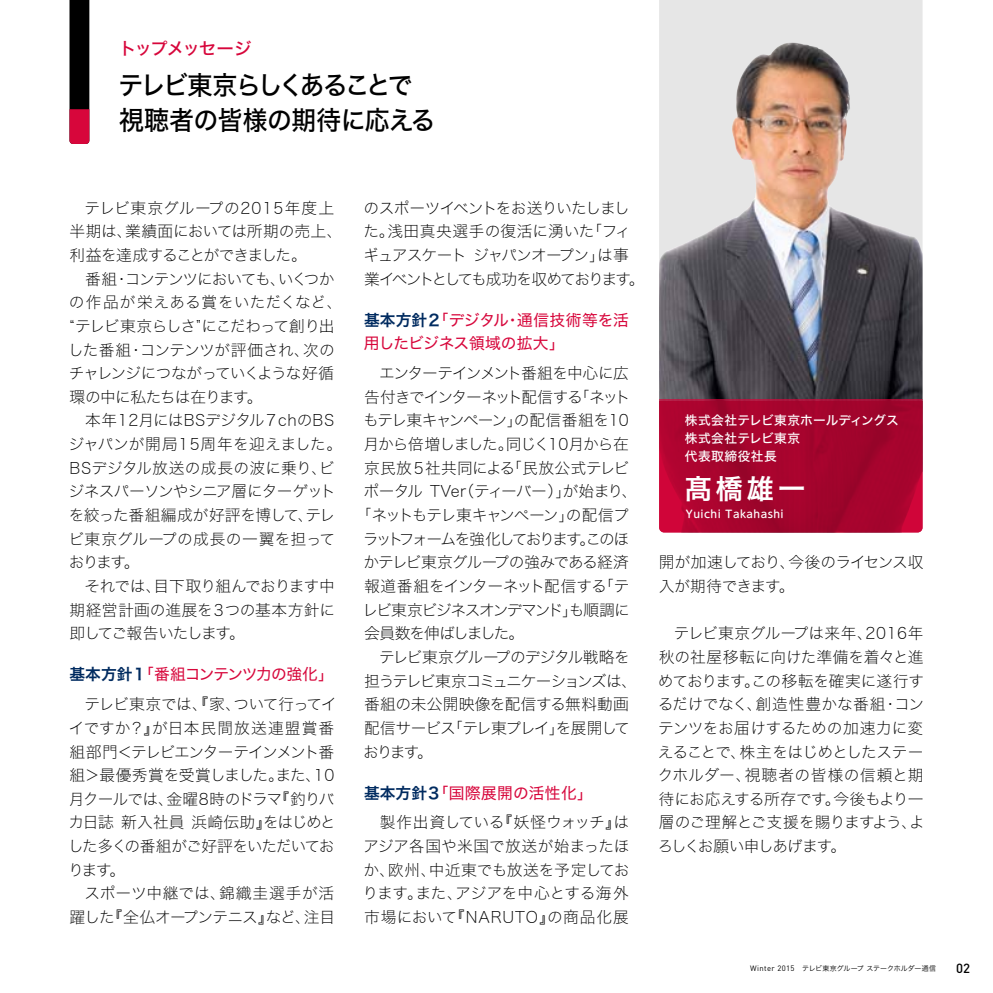
<style>
.page{position:relative;width:993px;height:993px;background:#fff}
.page>*{position:absolute;margin:0;border:0;box-sizing:border-box;transform-origin:0 0}
.t1{font:27.12px "Hiragino UD Sans F Std W6";color:#fff}
.t2{font:26.25px/35px "Hira Kaku Std W5";letter-spacing:-.04em;color:#000;scale:.95 1}
.t3{font:17.5px "Hira Kaku Std W5";letter-spacing:-.07em;color:#d7063b}
.t4{font:15.75px/23.6px "Hira Kaku Std W1";letter-spacing:-.045em;color:#000}
.t5{font:15.75px/23.6px "Hira Kaku Std W1";letter-spacing:-.005em;color:#000}
.t6{font:15.75px/23.6px "Hira Kaku Std W1";letter-spacing:-.01em;color:#000}
.t7{font:15.75px "Hira Kaku Std W1";letter-spacing:-.09em;color:#000}
.t8{font:15.75px/23.6px "Hira Kaku Std W1";letter-spacing:-.015em;color:#000;text-align:right}
.t9{font:15.75px/23.6px "Hira Kaku Std W4";letter-spacing:-.02em;color:#d7063b}
.t10{font:15.75px "Hira Kaku Std W1";letter-spacing:-.115em;color:#000}
.t11{font:15.75px "Hira Kaku Std W1";letter-spacing:-.065em;color:#000}
.t12{font:15.75px "Hira Kaku Std W1";letter-spacing:-.08em;color:#000}
.t13{font:15.75px "Hira Kaku Std W1";letter-spacing:-.12em;color:#000}
.t14{font:15.75px "Hira Kaku Std W4";letter-spacing:-.07em;color:#d7063b}
.t15{font:15.75px "Hira Kaku Std W1";letter-spacing:-.025em;color:#000}
.t16{font:15.75px "Hira Kaku Std W1";letter-spacing:-.075em;color:#000}
.t17{font:15.75px "Hira Kaku Std W1";letter-spacing:.01em;color:#000}
.t18{font:15.75px "Hira Kaku Std W4";letter-spacing:.025em;color:#d7063b}
.t19{font:15.75px "Hira Kaku Std W1";letter-spacing:-.07em;color:#000}
.t20{font:500 13.12px "DIN Pro";color:#000}
.t21{font:12.78px/18.2px "Hira Kaku Std W5";letter-spacing:.025em;color:#fff}
.t22{font:500 10.5px "UD Shin M Go Pro";letter-spacing:.045em;color:#fff}
.t23{font:7px "Hira Kaku Std W3";letter-spacing:-.005em;color:#000}
.s1{font-family:"Hira Kaku Std W6";color:#002b60}
.s2{font-family:"DIN Pro";font-size:7.7px}
</style>
<div class="page">
<div style="left:659px;top:0;width:263px;height:43px;background:#e6e6e6"></div>
<img style="left:659px;top:43px;width:263px;height:356px">
<svg style="left:659px;top:399px;width:263px;height:133px;background:#a7042e"></svg>
<svg style="left:69px;top:0;width:20px;height:144px;background:#380713"></svg>
<p class="t3" style="left:119px;top:35px;width:134px">トップメッセージ</p>
<h2 class="t2" style="left:118px;top:68px;width:335px">テレビ東京らしくあることで視聴者の皆様の期待に応える</h2>
<p class="t6" style="left:69px;top:195px;width:274px;text-indent:15px">テレビ東京グループの2015年度上半期は、業績面においては所期の売上、利益を達成することができました。</p>
<p class="t4" style="left:68px;top:266px;width:276px;text-indent:17px">番組・コンテンツにおいても、いくつかの作品が栄えある賞をいただくなど、“テレビ東京らしさ”にこだわって創り出した番組・コンテンツが評価され、次のチャレンジにつながっていくような好循環の中に私たちは在ります。</p>
<p class="t5" style="left:68px;top:408px;width:275px;text-indent:17px">本年12月にはBSデジタル７chのBSジャパンが開局15周年を迎えました。<br>BSデジタル放送の成長の波に乗り、ビジネスパーソンやシニア層にターゲットを絞った番組編成が好評を博して、テレビ東京グループの成長の一翼を担っております。</p>
<p class="t4" style="left:69px;top:573px;width:267px;text-align:justify;text-indent:15px">それでは、目下取り組んでおります中期経営計画の進展を３つの基本方針に即してご報告いたします。</p>
<p class="t14" style="left:69px;top:662px;width:266px"><span class="s1">基本方針１</span>「番組コンテンツ力の強化」</p>
<p class="t4" style="left:68px;top:691px;width:270px;text-indent:17px">テレビ東京では、『家、ついて行ってイイですか？』が日本民間放送連盟賞番組部門＜テレビエンターテインメント番組＞最優秀賞を受賞しました。また、10月クールでは、金曜8時のドラマ『釣りバカ日誌 新入社員 浜崎伝助』をはじめとした多くの番組がご好評をいただいております。</p>
<p class="t8" style="left:69px;top:880px;width:267px">スポーツ中継では、錦織圭選手が活躍した『全仏オープンテニス』など、注目</p>
<p class="t4" style="left:363px;top:195px;width:283px">のスポーツイベントをお送りいたしました。浅田真央選手の復活に湧いた「フィギュアスケートジャパンオープン」は事業イベントとしても成功を収めております。</p>
<p class="t9" style="left:364px;top:308px;width:266px"><span class="s1">基本方針２</span>「デジタル・通信技術等を活用したビジネス領域の拡大」</p>
<p class="t16" style="left:379px;top:361px;width:251px">エンターテインメント番組を中心に広</p>
<p class="t7" style="left:364px;top:385px;width:268px">告付きでインターネット配信する「ネット</p>
<p class="t4" style="left:363px;top:408px;width:267px">もテレ東キャンペーン」の配信番組を10</p>
<p class="t11" style="left:363px;top:432px;width:267px">月から倍増しました。同じく10月から在</p>
<p class="t15" style="left:364px;top:456px;width:267px">京民放５社共同による「民放公式テレビ</p>
<p class="t4" style="left:363px;top:479px;width:275px">ポータル TVer（ティーバー）」が始まり、</p>
<p class="t12" style="left:355px;top:503px;width:275px">「ネットもテレ東キャンペーン」の配信プ</p>
<p class="t10" style="left:363px;top:527px;width:268px">ラットフォームを強化しております。このほ</p>
<p class="t4" style="left:363px;top:550px;width:267px">かテレビ東京グループの強みである経済</p>
<p class="t4" style="left:364px;top:573px;width:267px">報道番組をインターネット配信する「テ</p>
<p class="t7" style="left:362px;top:597px;width:269px">レビ東京ビジネスオンデマンド」も順調に</p>
<p class="t19" style="left:364px;top:621px;width:162px">会員数を伸ばしました。</p>
<p class="t4" style="left:379px;top:644px;width:252px">テレビ東京グループのデジタル戦略を</p>
<p class="t13" style="left:364px;top:668px;width:274px">担うテレビ東京コミュニケーションズは、</p>
<p class="t17" style="left:364px;top:692px;width:266px">番組の未公開映像を配信する無料動画</p>
<p class="t4" style="left:364px;top:715px;width:267px">配信サービス「テレ東プレイ」を展開して</p>
<p class="t4" style="left:363px;top:739px;width:71px">おります。</p>
<p class="t18" style="left:364px;top:780px;width:230px"><span class="s1">基本方針３</span>「国際展開の活性化」</p>
<p class="t4" style="left:362px;top:809px;width:268px;text-align:justify;text-indent:17px">製作出資している『妖怪ウォッチ』はアジア各国や米国で放送が始まったほか、欧州、中近東でも放送を予定しております。また、アジアを中心とする海外市場において『NARUTO』の商品化展</p>
<p class="t21" style="left:684px;top:411px;width:215px">株式会社テレビ東京ホールディングス株式会社テレビ東京<br>代表取締役社長</p>
<h1 class="t1" style="left:684px;top:467px;width:122px">髙橋雄一</h1>
<p class="t22" style="left:685px;top:505px;width:99px">Yuichi Takahashi</p>
<p class="t4" style="left:658px;top:550px;width:266px">開が加速しており、今後のライセンス収入が期待できます。</p>
<p class="t4" style="left:657px;top:620px;width:268px;text-align:justify;text-indent:16px">テレビ東京グループは来年、2016年秋の社屋移転に向けた準備を着々と進めております。この移転を確実に遂行するだけでなく、創造性豊かな番組・コンテンツをお届けするための加速力に変えることで、株主をはじめとしたステークホルダー、視聴者の皆様の信頼と期待にお応えする所存です。今後もより一層のご理解とご支援を賜りますよう、よろしくお願い申しあげます。</p>
<p class="t23" style="left:749px;top:963px;width:187px"><span class="s2">Winter 2015</span> テレビ東京グループ ステークホルダー通信</p>
<p class="t20" style="left:955px;top:958px;width:15px">02</p>
</div>
